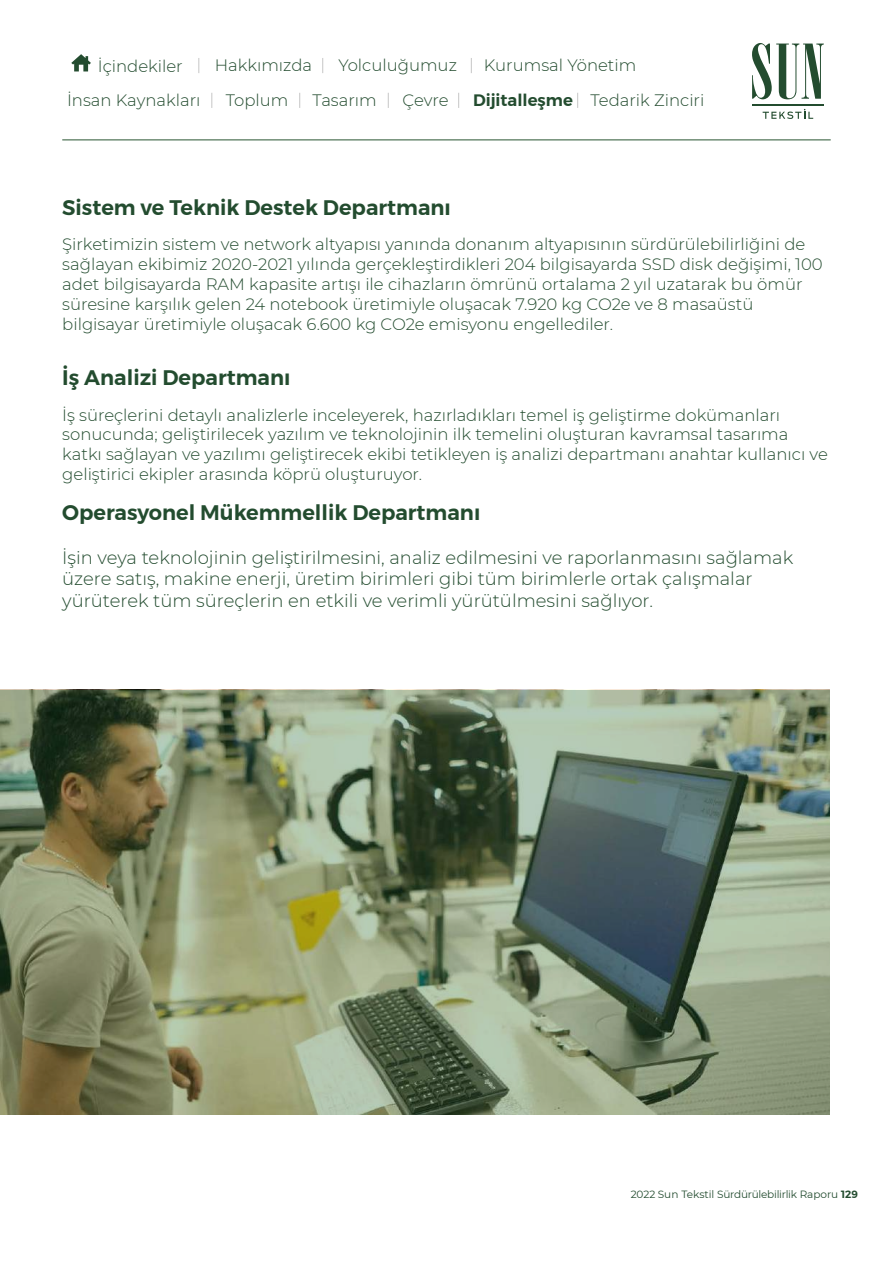
<style>
.page{position:relative;width:893px;height:1263px;background:#fff}
.page>*{position:absolute;margin:0;border:0;box-sizing:border-box;transform-origin:0 0}
.t1{font:600 21px "Montserrat";color:#234c2f}
.t2{font:300 18px/21.6px "Montserrat";color:#234c2f}
.t3{font:300 16.5px/19.8px "Montserrat";color:#234c2f}
.t4{font:10.5px "Montserrat";letter-spacing:-.025em;color:#234c2f}
.s1{font-weight:600}
</style>
<div class="page">
<svg style="left:752px;top:43px;width:72px;height:56px"></svg>
<hr style="left:752px;top:104px;width:72px;height:2px;background:#234c2f">
<svg style="left:763px;top:109px;width:50px;height:10px"></svg>
<svg style="left:211px;top:93px;width:1px;height:15px"></svg>
<svg style="left:471px;top:58px;width:1px;height:15px"></svg>
<svg style="left:322px;top:58px;width:1px;height:15px"></svg>
<svg style="left:198px;top:58px;width:1px;height:15px"></svg>
<svg style="left:299px;top:93px;width:1px;height:15px"></svg>
<svg style="left:388px;top:93px;width:1px;height:15px"></svg>
<svg style="left:458px;top:93px;width:1px;height:15px"></svg>
<svg style="left:577px;top:93px;width:1px;height:15px"></svg>
<svg style="left:71px;top:54px;width:20px;height:17px"></svg>
<hr style="left:62px;top:140px;width:769px;height:1px;background:#285431">
<svg style="left:0;top:690px;width:830px;height:424px;background:#7d896d"></svg>
<p class="t3" style="left:98px;top:56px;width:86px">İçindekiler</p>
<p class="t3" style="left:215px;top:55px;width:99px">Hakkımızda</p>
<p class="t3" style="left:338px;top:55px;width:120px">Yolculuğumuz</p>
<p class="t3" style="left:484px;top:55px;width:154px">Kurumsal Yönetim</p>
<p class="t3" style="left:67px;top:90px;width:135px">İnsan Kaynakları</p>
<p class="t3" style="left:226px;top:89px;width:64px">Toplum</p>
<p class="t3" style="left:313px;top:89px;width:66px">Tasarım</p>
<p class="t3" style="left:403px;top:89px;width:47px">Çevre</p>
<p class="t3" style="left:473px;top:89px;width:233px"><span class="s1">Dijitalleşme</span> Tedarik Zinciri</p>
<p class="t1" style="left:62px;top:191px;width:390px">Sistem ve Teknik Destek Departmanı</p>
<p class="t3" style="left:62px;top:234px;width:762px">Şirketimizin sistem ve network altyapısı yanında donanım altyapısının sürdürülebilirliğini de sağlayan ekibimiz 2020-2021 yılında gerçekleştirdikleri 204 bilgisayarda SSD disk değişimi, 100 adet bilgisayarda RAM kapasite artışı ile cihazların ömrünü ortalama 2 yıl uzatarak bu ömür süresine karşılık gelen 24 notebook üretimiyle oluşacak 7.920 kg CO2e ve 8 masaüstü bilgisayar üretimiyle oluşacak 6.600 kg CO2e emisyonu engellediler.</p>
<p class="t1" style="left:62px;top:361px;width:230px">İş Analizi Departmanı</p>
<p class="t3" style="left:62px;top:404px;width:767px">İş süreçlerini detaylı analizlerle inceleyerek, hazırladıkları temel iş geliştirme dokümanları sonucunda; geliştirilecek yazılım ve teknolojinin ilk temelini oluşturan kavramsal tasarıma katkı sağlayan ve yazılımı geliştirecek ekibi tetikleyen iş analizi departmanı anahtar kullanıcı ve geliştirici ekipler arasında köprü oluşturuyor.</p>
<p class="t1" style="left:62px;top:496px;width:420px">Operasyonel Mükemmellik Departmanı</p>
<p class="t2" style="left:62px;top:546px;width:733px">İşin veya teknolojinin geliştirilmesini, analiz edilmesini ve raporlanmasını sağlamak üzere satış, makine enerji, üretim birimleri gibi tüm birimlerle ortak çalışmalar yürüterek tüm süreçlerin en etkili ve verimli yürütülmesini sağlıyor.</p>
<p class="t4" style="left:631px;top:1187px;width:229px">2022 Sun Tekstil Sürdürülebilirlik Raporu <span class="s1">129</span></p>
</div>
